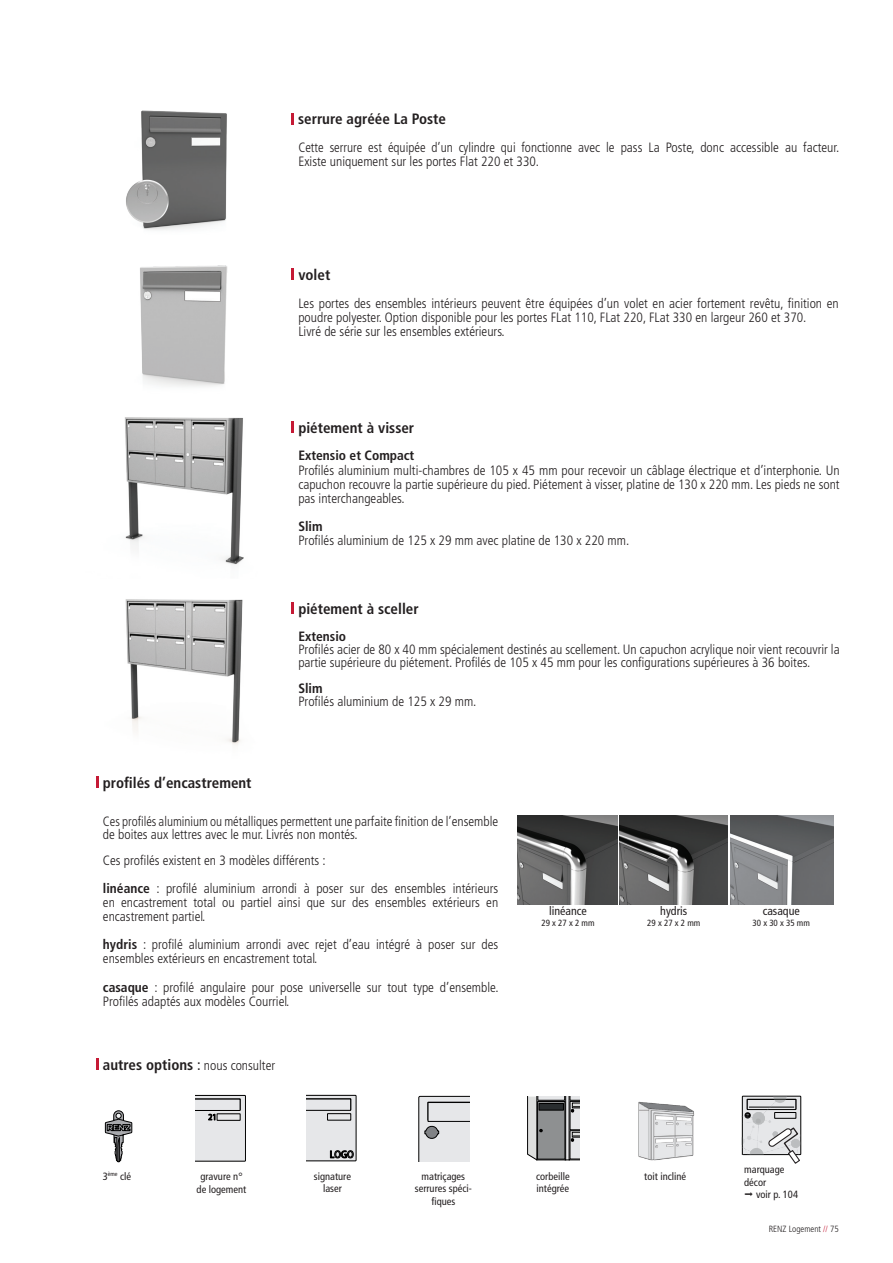
<style>
.page{position:relative;width:893px;height:1263px;background:#fff}
.page>*{position:absolute;margin:0;border:0;box-sizing:border-box;transform-origin:0 0}
.t1{font:700 condensed 15px "Frutiger LT Pro";color:#231f20}
.Technique{font:300 condensed 13.5px/14.1px "Frutiger LT Pro";color:#231f20}
.Technique-2{font:300 condensed 13.5px/12.9px "Frutiger LT Pro";color:#231f20;scale:.96 1}
.Technique-3{font:700 condensed 13.5px "Frutiger LT Pro";color:#231f20}
.t2{font:condensed 12px "Frutiger LT Pro";color:#231f20}
.t3{font:condensed 10.5px/12.6px "Frutiger LT Pro";color:#231f20}
.t4{font:condensed 9px "Frutiger LT Pro";color:#231f20}
.t5{font:300 condensed 9px "Frutiger LT Pro";color:#231f20}
.s1{font-weight:700}
.s2{font-weight:400}
.s3{font-weight:300;font-size:13.5px}
.s4{color:#c51a35}
</style>
<div class="page">
<img style="left:125px;top:417px;width:119px;height:328px">
<img style="left:140px;top:265px;width:88px;height:122px">
<img style="left:126px;top:110px;width:101px;height:120px">
<img style="left:620px;top:816px;width:108px;height:88px">
<img style="left:517px;top:816px;width:100px;height:88px">
<img style="left:730px;top:816px;width:103px;height:88px">
<img style="left:638px;top:1101px;width:57px;height:60px">
<svg style="left:419px;top:1096px;width:50px;height:65px;background:#d2d3d5"></svg>
<svg style="left:307px;top:1095px;width:49px;height:66px;background:#c9cacb"></svg>
<svg style="left:195px;top:1095px;width:51px;height:66px;background:#cecfd0"></svg>
<svg style="left:527px;top:1096px;width:52px;height:64px;background:#8d8f8f"></svg>
<svg style="left:105px;top:1110px;width:28px;height:53px"></svg>
<svg style="left:292px;top:113px;width:2px;height:12px"></svg>
<svg style="left:292px;top:269px;width:2px;height:11px"></svg>
<svg style="left:292px;top:421px;width:2px;height:12px"></svg>
<svg style="left:96px;top:776px;width:2px;height:12px"></svg>
<svg style="left:292px;top:602px;width:2px;height:11px"></svg>
<svg style="left:96px;top:1058px;width:2px;height:12px"></svg>
<img style="left:742px;top:1096px;width:59px;height:58px">
<svg style="left:767px;top:1126px;width:34px;height:38px"></svg>
<p class="t1" style="left:298px;top:110px;width:149px">serrure agréée La Poste</p>
<p class="Technique" style="left:298px;top:141px;width:542px">Cette serrure est équipée d’un cylindre qui fonctionne avec le pass La Poste, donc accessible au facteur.<br>Existe uniquement sur les portes Flat 220 et 330.</p>
<p class="t1" style="left:298px;top:266px;width:33px">volet</p>
<p class="Technique" style="left:298px;top:296px;width:542px">Les portes des ensembles intérieurs peuvent être équipées d’un volet en acier fortement revêtu, finition en poudre polyester. Option disponible pour les portes FLat 110, FLat 220, FLat 330 en largeur 260 et 370.</p>
<p class="Technique" style="left:298px;top:324px;width:208px">Livré de série sur les ensembles extérieurs.</p>
<p class="t1" style="left:298px;top:419px;width:117px">piétement à visser</p>
<p class="Technique-3" style="left:298px;top:448px;width:118px">Extensio et Compact</p>
<p class="Technique" style="left:298px;top:463px;width:543px;text-align:justify">Profilés aluminium multi-chambres de 105 x 45 mm pour recevoir un câblage électrique et d’interphonie. Un capuchon recouvre la partie supérieure du pied. Piétement à visser, platine de 130 x 220 mm. Les pieds ne sont pas interchangeables.</p>
<p class="Technique-3" style="left:298px;top:518px;width:26px">Slim</p>
<p class="Technique" style="left:298px;top:533px;width:333px">Profilés aluminium de 125 x 29 mm avec platine de 130 x 220 mm.</p>
<p class="t1" style="left:298px;top:599px;width:122px">piétement à sceller</p>
<p class="t1" style="left:103px;top:773px;width:150px">profilés d’encastrement</p>
<p class="Technique-3" style="left:298px;top:628px;width:49px">Extensio</p>
<p class="Technique" style="left:298px;top:643px;width:543px;line-height:12.9px">Profilés acier de 80 x 40 mm spécialement destinés au scellement. Un capuchon acrylique noir vient recouvrir la partie supérieure du piétement. Profilés de 105 x 45 mm pour les configurations supérieures à 36 boites.</p>
<p class="Technique-3" style="left:298px;top:680px;width:26px">Slim</p>
<p class="Technique" style="left:298px;top:694px;width:180px">Profilés aluminium de 125 x 29 mm.</p>
<p class="Technique-2" style="left:103px;top:815px;width:413px">Ces profilés aluminium ou métalliques permettent une parfaite finition de l’ensemble de boites aux lettres avec le mur. Livrés non montés.</p>
<p class="Technique" style="left:103px;top:853px;width:224px">Ces profilés existent en 3 modèles différents :</p>
<p class="Technique" style="left:103px;top:881px;width:397px;text-align:justify"><span class="s1">linéance</span> : profilé aluminium arrondi à poser sur des ensembles intérieurs en encastrement total ou partiel ainsi que sur des ensembles extérieurs en encastrement partiel.</p>
<p class="Technique" style="left:103px;top:938px;width:397px"><span class="s1">hydris</span> : profilé aluminium arrondi avec rejet d’eau intégré à poser sur des ensembles extérieurs en encastrement total.</p>
<p class="Technique" style="left:103px;top:980px;width:397px"><span class="s1">casaque</span> : profilé angulaire pour pose universelle sur tout type d’ensemble.<br>Profilés adaptés aux modèles Courriel.</p>
<p class="t1" style="left:103px;top:1056px;width:174px">autres options <span class="s2">:</span> <span class="s3">nous consulter</span></p>
<p class="t2" style="left:549px;top:904px;width:39px">linéance</p>
<p class="t4" style="left:541px;top:918px;width:55px">29 x 27 x 2 mm</p>
<p class="t2" style="left:660px;top:904px;width:29px">hydris</p>
<p class="t4" style="left:647px;top:918px;width:55px">29 x 27 x 2 mm</p>
<p class="t2" style="left:763px;top:904px;width:39px">casaque</p>
<p class="t4" style="left:752px;top:918px;width:59px">30 x 30 x 35 mm</p>
<p class="t3" style="left:103px;top:1170px;width:30px">3<sup>ème</sup> clé</p>
<p class="t3" style="left:744px;top:1163px;width:42px">marquage décor</p>
<p class="t3" style="left:756px;top:1188px;width:43px">voir p. 104</p>
<p class="t3" style="left:536px;top:1170px;width:35px">corbeille intégrée</p>
<p class="t3" style="left:422px;top:1170px;width:45px">matriçages</p>
<p class="t3" style="left:644px;top:1170px;width:43px">toit incliné</p>
<p class="t3" style="left:415px;top:1182px;width:59px;text-align:center">serrures spéci&shy;fiques</p>
<p class="t3" style="left:314px;top:1170px;width:39px">signature</p>
<p class="t3" style="left:323px;top:1182px;width:20px">laser</p>
<p class="t3" style="left:200px;top:1170px;width:44px">gravure n°</p>
<p class="t3" style="left:197px;top:1183px;width:51px">de logement</p>
<p class="t5" style="left:769px;top:1224px;width:71px">RENZ Logement <span class="s4">//</span> 75</p>
</div>
